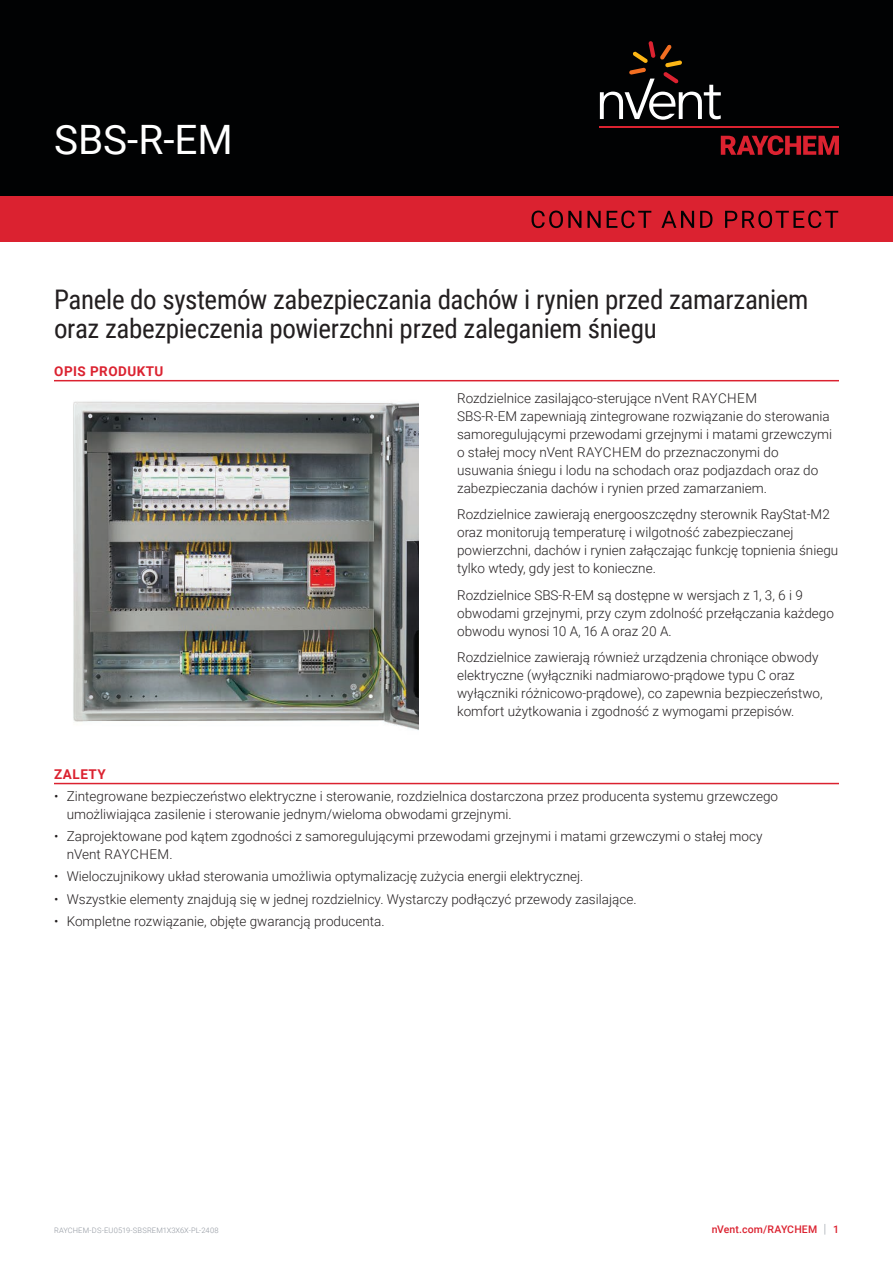
<style>
.page{position:relative;width:893px;height:1263px;background:#fff}
.page>*{position:absolute;margin:0;border:0;box-sizing:border-box;transform-origin:0 0}
.t1{font:40.5px "Roboto";color:#fff}
.Product_Description{font:27px/28.5px "Roboto Condensed";letter-spacing:-.015em;color:#231f20}
.Bodytext_1{font:300 13.5px/18px "Roboto";color:#231f20}
.Subhead{font:700 13.5px "Roboto";letter-spacing:.035em;color:#db2230}
.t2{font:500 10.5px "Roboto";letter-spacing:.015em;color:#db2230}
.t3{font:300 7.5px "Roboto";letter-spacing:.015em;color:#8f959e}
.s1{font-weight:300;font-size:12.6px;color:#8f959e}
</style>
<div class="page">
<div style="left:0;top:0;width:893px;height:196px;background:#010203"></div>
<div style="left:0;top:196px;width:893px;height:45px;background:#db2230"></div>
<svg style="left:532px;top:211px;width:306px;height:17px"></svg>
<svg style="left:721px;top:135px;width:118px;height:20px"></svg>
<hr style="left:600px;top:127px;width:239px;height:1px;background:#db2230">
<svg style="left:600px;top:41px;width:121px;height:79px"></svg>
<hr style="left:54px;top:380px;width:785px;height:1px;background:#db2230">
<hr style="left:54px;top:783px;width:785px;height:1px;background:#db2230">
<img style="left:73px;top:401px;width:345px;height:329px">
<p class="t1" style="left:54px;top:111px;width:180px">SBS-R-EM</p>
<p class="Product_Description" style="left:54px;top:285px;width:756px">Panele do systemów zabezpieczania dachów i rynien przed zamarzaniem oraz zabezpieczenia powierzchni przed zaleganiem śniegu</p>
<p class="Subhead" style="left:54px;top:361px;width:111px">OPIS PRODUKTU</p>
<p class="Bodytext_1" style="left:457px;top:388px;width:377px">Rozdzielnice zasilająco-sterujące nVent RAYCHEM<br>SBS-R-EM zapewniają zintegrowane rozwiązanie do sterowania samoregulującymi przewodami grzejnymi i matami grzewczymi o stałej mocy nVent RAYCHEM do przeznaczonymi do usuwania śniegu i lodu na schodach oraz podjazdach oraz do zabezpieczania dachów i rynien przed zamarzaniem.</p>
<p class="Bodytext_1" style="left:457px;top:505px;width:383px">Rozdzielnice zawierają energooszczędny sterownik RayStat-M2 oraz monitorują temperaturę i wilgotność zabezpieczanej powierzchni, dachów i rynien załączając funkcję topnienia śniegu tylko wtedy, gdy jest to konieczne.</p>
<p class="Bodytext_1" style="left:457px;top:585px;width:378px">Rozdzielnice SBS-R-EM są dostępne w wersjach z 1, 3, 6 i 9 obwodami grzejnymi, przy czym zdolność przełączania każdego obwodu wynosi 10 A, 16 A oraz 20 A.</p>
<p class="Bodytext_1" style="left:457px;top:648px;width:367px">Rozdzielnice zawierają również urządzenia chroniące obwody elektryczne (wyłączniki nadmiarowo-prądowe typu C oraz wyłączniki różnicowo-prądowe), co zapewnia bezpieczeństwo, komfort użytkowania i zgodność z wymogami przepisów.</p>
<p class="Subhead" style="left:54px;top:764px;width:53px">ZALETY</p>
<p class="Bodytext_1" style="left:67px;top:786px;width:713px;text-indent:-13px">• Zintegrowane bezpieczeństwo elektryczne i sterowanie, rozdzielnica dostarczona przez producenta systemu grzewczego umożliwiająca zasilenie i sterowanie jednym/wieloma obwodami grzejnymi.</p>
<p class="Bodytext_1" style="left:67px;top:827px;width:697px;text-indent:-13px">• Zaprojektowane pod kątem zgodności z samoregulującymi przewodami grzejnymi i matami grzewczymi o stałej mocy nVent RAYCHEM.</p>
<p class="Bodytext_1" style="left:54px;top:867px;width:531px">• Wieloczujnikowy układ sterowania umożliwia optymalizację zużycia energii elektrycznej.</p>
<p class="Bodytext_1" style="left:54px;top:889px;width:584px">• Wszystkie elementy znajdują się w jednej rozdzielnicy. Wystarczy podłączyć przewody zasilające.</p>
<p class="Bodytext_1" style="left:54px;top:911px;width:332px">• Kompletne rozwiązanie, objęte gwarancją producenta.</p>
<p class="t3" style="left:54px;top:1225px;width:166px">RAYCHEM-DS-EU0519-SBSREM1X3X6X-PL-2408</p>
<p class="t2" style="left:712px;top:1222px;width:129px">nVent.com/RAYCHEM <span class="s1">|</span> 1</p>
</div>
